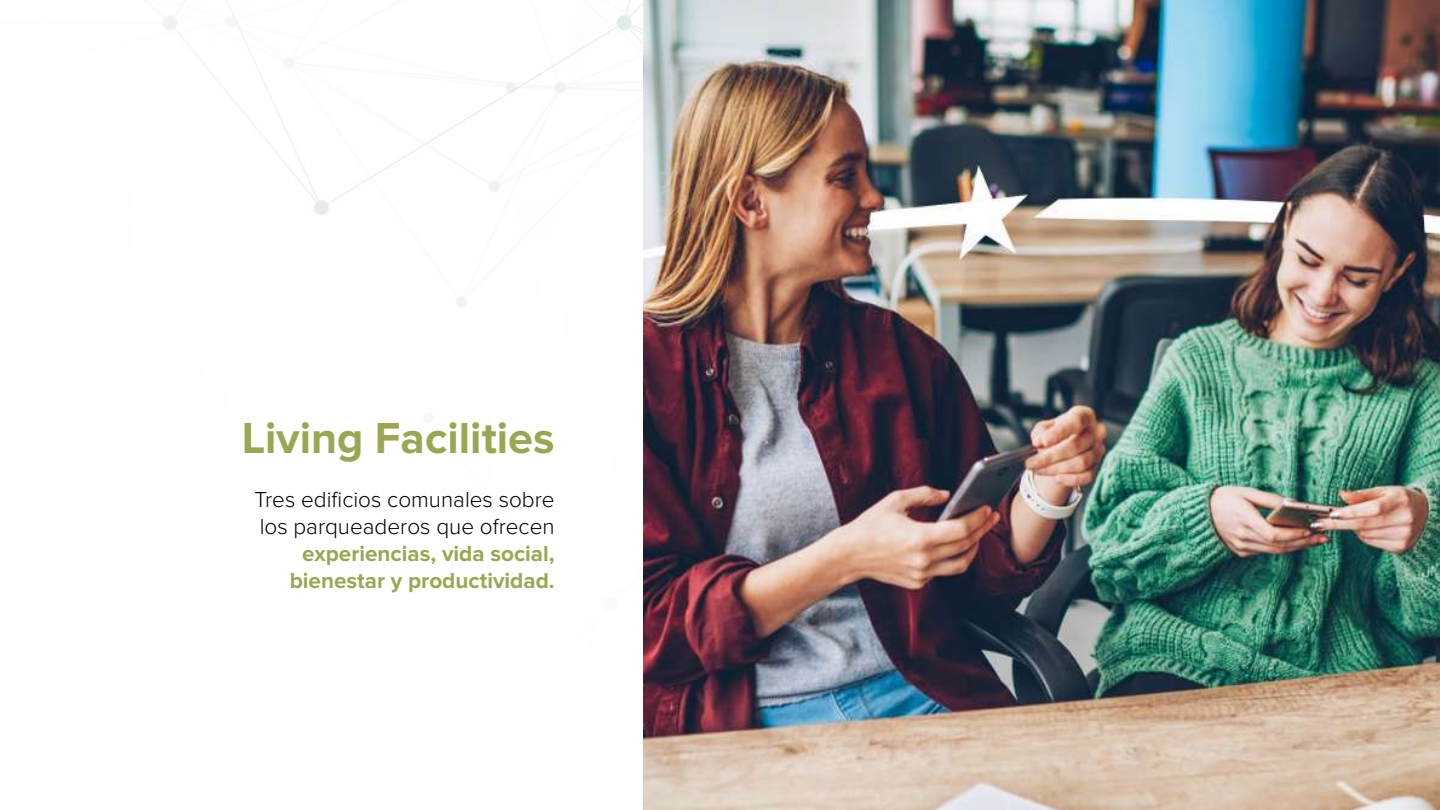
<style>
.page{position:relative;width:1440px;height:810px;background:#fff}
.page>*{position:absolute;margin:0;border:0;box-sizing:border-box;transform-origin:0 0}
.t1{font:700 45px "Proxima Nova";color:#9ca652}
.t2{font:300 22.5px/27px "Proxima Nova";color:#000}
.t3{font:700 22.5px/27px "Proxima Nova";color:#9ca652;text-align:center}
</style>
<div class="page">
<img style="left:163px;top:0;width:481px;height:648px">
<img style="left:644px;top:0;width:796px;height:810px">
<h1 class="t1" style="left:242px;top:412px;width:314px">Living Facilities</h1>
<p class="t2" style="left:255px;top:485px;width:302px">Tres edificios comunales sobre los parqueaderos que ofrecen</p>
<p class="t3" style="left:290px;top:540px;width:266px">experiencias, vida social, bienestar y productividad.</p>
</div>
